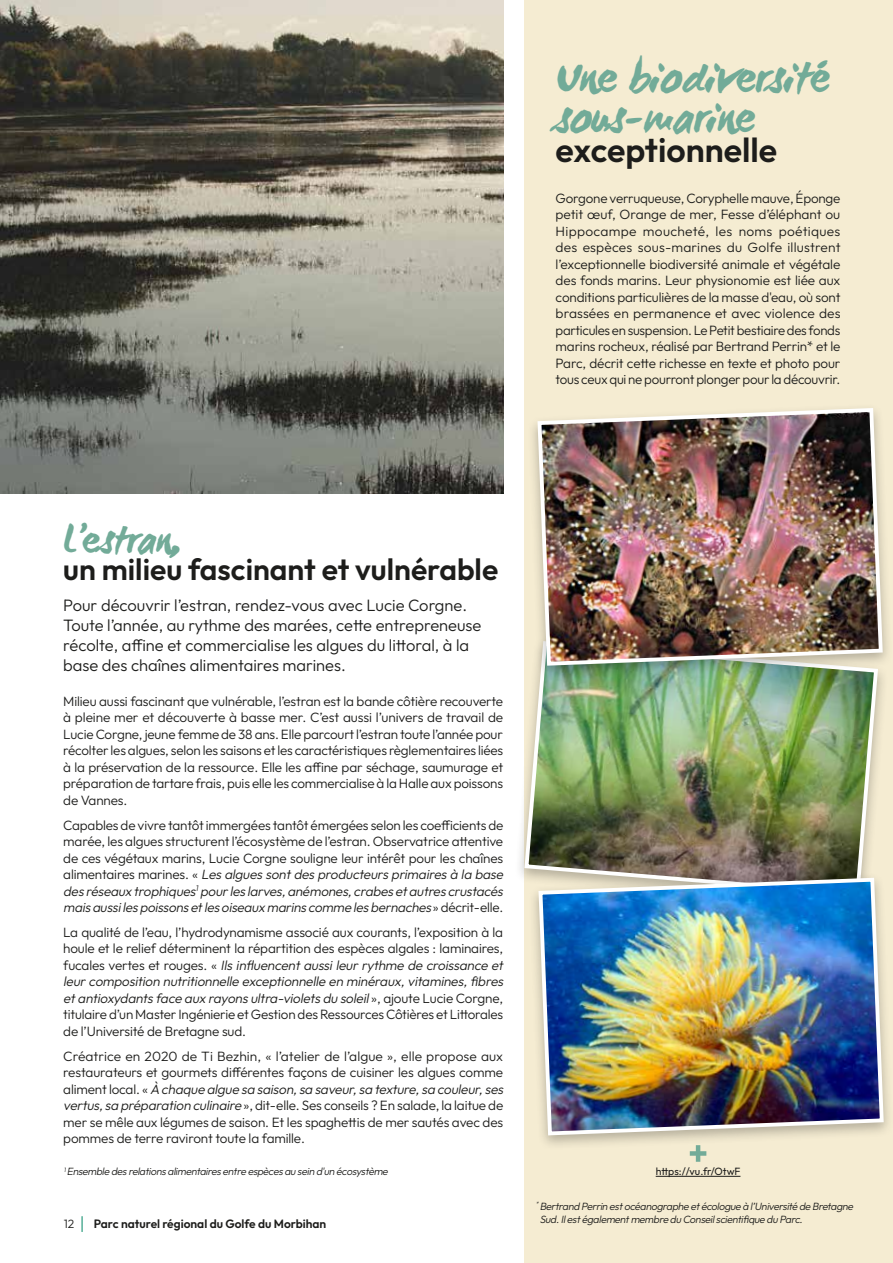
<style>
.page{position:relative;width:893px;height:1263px;background:#fff}
.page>*{position:absolute;margin:0;border:0;box-sizing:border-box;transform-origin:0 0}
.t1{font:700 45.15px/39.3px "WC Mano Negra Bta";color:#72ab98}
.t2{font:700 40.05px "WC Mano Negra Bta";color:#72ab98}
.t3{font:600 33.9px "Outfit";color:#1d1d1b}
.t4{font:600 30px "Outfit";color:#1d1d1b}
.t5{font:300 16.5px/19.8px "Outfit";color:#1d1d1b}
.t6{font:300 13.5px/16.5px "Outfit";letter-spacing:-.01em;color:#1d1d1b}
.t7{font:600 12px "Outfit";color:#1d1d1b}
.t8{font:300 12px "Outfit";color:#1d1d1b}
.t9{font:italic 300 10.5px/13.5px "Outfit";color:#1d1d1b}
.t10{font:10.5px "Outfit";color:#1d1d1b}
.s1{font-style:italic}
</style>
<div class="page">
<div style="left:524px;top:0;width:369px;height:1263px;background:#f5ecd2"></div>
<img style="left:0;top:0;width:503px;height:494px">
<hr style="left:656px;top:1176px;width:84px;height:1px;background:#1d1d1b">
<svg style="left:696px;top:1156px;width:4px;height:6px"></svg>
<div style="left:690px;top:1151px;width:16px;height:5px;background:#72ab98"></div>
<div style="left:514px;top:636px;width:374px;height:275px;background:#1d1d1b;opacity:.3"></div>
<img style="left:522px;top:639px;width:358px;height:259px">
<div style="left:527px;top:403px;width:366px;height:278px;background:#1d1d1b;opacity:.3"></div>
<img style="left:535px;top:406px;width:350px;height:262px">
<div style="left:528px;top:872px;width:365px;height:279px;background:#1d1d1b;opacity:.3"></div>
<img style="left:536px;top:876px;width:350px;height:261px">
<svg style="left:82px;top:1216px;width:1px;height:16px"></svg>
<h1 class="t1" style="left:556px;top:54px;width:276px">Une biodiversité sous-marine</h1>
<h3 class="t3" style="left:556px;top:131px;width:223px">exceptionnelle</h3>
<p class="t6" style="left:556px;top:189px;width:287px;text-align:justify">Gorgone verruqueuse, Coryphelle mauve, Éponge petit œuf, Orange de mer, Fesse d’éléphant ou Hippocampe moucheté, les noms poétiques des espèces sous-marines du Golfe illustrent l’exceptionnelle biodiversité animale et végétale des fonds marins. Leur physionomie est liée aux conditions particulières de la masse d'eau, où sont brassées en permanence et avec violence des particules en suspension. Le Petit bestiaire des fonds marins rocheux, réalisé par Bertrand Perrin* et le Parc, décrit cette richesse en texte et photo pour tous ceux qui ne pourront plonger pour la découvrir.</p>
<h2 class="t2" style="left:63px;top:513px;width:120px">L’estran,</h2>
<h3 class="t4" style="left:63px;top:553px;width:436px">un milieu fascinant et vulnérable</h3>
<p class="t5" style="left:63px;top:596px;width:420px">Pour découvrir l’estran, rendez-vous avec Lucie Corgne.<br>Toute l’année, au rythme des marées, cette entrepreneuse récolte, affine et commercialise les algues du littoral, à la base des chaînes alimentaires marines.</p>
<p class="t6" style="left:63px;top:693px;width:441px;text-align:justify">Milieu aussi fascinant que vulnérable, l’estran est la bande côtière recouverte à pleine mer et découverte à basse mer. C’est aussi l’univers de travail de Lucie Corgne, jeune femme de 38 ans. Elle parcourt l’estran toute l’année pour récolter les algues, selon les saisons et les caractéristiques règlementaires liées à la préservation de la ressource. Elle les affine par séchage, saumurage et préparation de tartare frais, puis elle les commercialise à la Halle aux poissons de Vannes.</p>
<p class="t6" style="left:63px;top:816px;width:444px">Capables de vivre tantôt immergées tantôt émergées selon les coefficients de marée, les algues structurent l’écosystème de l’estran. Observatrice attentive de ces végétaux marins, Lucie Corgne souligne leur intérêt pour les chaînes a l i m e n t a i re s m a r i n e s . « <span class="s1">Les algues sontdes producteurs primaires à la base des réseaux trophiques</span><sup>1</sup> <span class="s1">pour les larves,anémones,crabes etautres crustacés mais aussiles poissons etles oiseaux marins comme les bernaches</span> » d é c r i t - e l l e .</p>
<p class="t6" style="left:63px;top:924px;width:444px">La qualité de l’eau, l’hydrodynamisme associé aux courants, l’exposition à la houle et le relief déterminent la répartition des espèces algales : laminaires, fu c a l e s ve rt e s e t ro u g e s . « <span class="s1">Ils influencent aussi leur rythme de croissance et leur composition nutritionnelle exceptionnelle en minéraux,vitamines,fibres etantioxydants face aux rayons ultra-violets du soleil</span>» , aj o u t e L u c i e C o rg n e , titulaire d’un Master Ingénierie et Gestion des Ressources Côtières et Littorales de l’Université de Bretagne sud.</p>
<p class="t6" style="left:63px;top:1047px;width:444px">Créatrice en 2020 de Ti Bezhin, « l’atelier de l’algue », elle propose aux restaurateurs et gourmets différentes façons de cuisiner les algues comme a l i m e n t l o c a l . « <span class="s1">À chaque algue sa saison,sa saveur,sa texture,sa couleur,ses vertus,sa préparation culinaire</span> », dit-elle. Ses conseils ? En salade, la laitue de mer se mêle aux légumes de saison. Et les spaghettis de mer sautés avec des pommes de terre raviront toute la famille.</p>
<p class="t9" style="left:64px;top:1165px;width:328px"><sup>1</sup>Ensemble desrelationsalimentairesentre espècesau sein d'un écosystème</p>
<p class="t8" style="left:64px;top:1217px;width:12px">12</p>
<p class="t7" style="left:94px;top:1217px;width:234px">Parc naturel régional du Golfe du Morbihan</p>
<p class="t10" style="left:656px;top:1165px;width:86px">https://vu.fr/OtwF</p>
<p class="t9" style="left:540px;top:1199px;width:317px;text-indent:-4px"><sup>*</sup> Bertrand Perrin estocéanographe etécologue à l’Université de Bretagne<br>Sud.Ilestégalementmembre du Conseilscientifique du Parc.</p>
</div>
